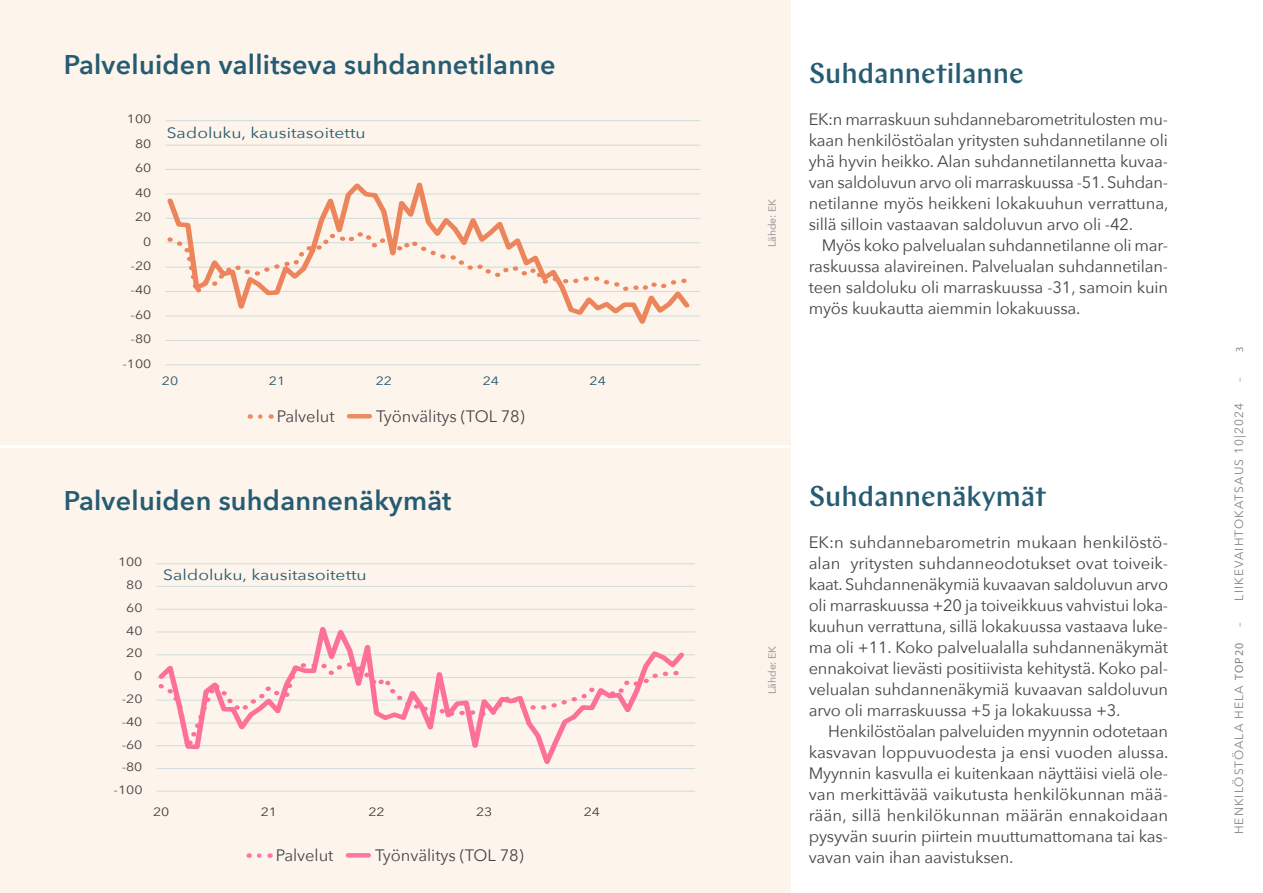
<style>
.page{position:relative;width:1263px;height:893px;background:#fff}
.page>*{position:absolute;margin:0;border:0;box-sizing:border-box;transform-origin:0 0}
.Talouskatsaus___väliotsikko{font:500 28.5px "Chap";color:#265c73}
.Otsikko___oranssi{font:600 27px "Avenir Next";letter-spacing:.01em;color:#265c73}
.Otsikko___sininen{font:600 27px "Avenir Next";letter-spacing:.01em;color:#265c73}
.Ajankohtaista___leipis{font:16.5px/21px "Avenir Next";letter-spacing:-.01em;color:#454547;text-align:justify}
.t1{font:15px "Avenir Next";letter-spacing:.005em;color:#265b74;scale:1.17 1}
.t2{font:12px "Avenir Next";color:#454547;scale:1.17 1}
.t3{font:12px "Avenir Next";letter-spacing:.09em;color:#828487}
.t4{font:12px "Avenir Next";color:#265b74;scale:1.17 1}
.Lähde{font:500 10.5px "Avenir Next";letter-spacing:-.005em;color:#a2a2a3}
.s1{font-family:"Myriad Pro";font-size:10.5px}
.s2{font-family:"Myriad Pro"}
</style>
<div class="page">
<div style="left:0;top:0;width:790px;height:893px;background:#fdf4eb"></div>
<hr style="left:0;top:445px;width:790px;height:3px;background:#fff">
<hr style="left:166px;top:364px;width:534px;height:1px;background:#d7e9f2">
<hr style="left:166px;top:340px;width:534px;height:1px;background:#d7e9f2">
<hr style="left:166px;top:315px;width:534px;height:2px;background:#d7e9f2">
<hr style="left:166px;top:291px;width:534px;height:1px;background:#d7e9f2">
<hr style="left:166px;top:267px;width:534px;height:1px;background:#d7e9f2">
<hr style="left:166px;top:218px;width:534px;height:1px;background:#d7e9f2">
<hr style="left:166px;top:193px;width:534px;height:2px;background:#d7e9f2">
<hr style="left:166px;top:169px;width:534px;height:1px;background:#d7e9f2">
<hr style="left:166px;top:145px;width:534px;height:1px;background:#d7e9f2">
<hr style="left:166px;top:120px;width:534px;height:1px;background:#d7e9f2">
<hr style="left:166px;top:242px;width:534px;height:1px;background:#d7e9f2">
<svg style="left:165px;top:169px;width:529px;height:155px"></svg>
<svg style="left:165px;top:229px;width:527px;height:74px"></svg>
<hr style="left:157px;top:791px;width:538px;height:1px;background:#d7e9f2">
<hr style="left:157px;top:768px;width:538px;height:1px;background:#d7e9f2">
<hr style="left:157px;top:745px;width:538px;height:1px;background:#d7e9f2">
<hr style="left:157px;top:722px;width:538px;height:2px;background:#d7e9f2">
<hr style="left:157px;top:699px;width:538px;height:2px;background:#d7e9f2">
<hr style="left:157px;top:654px;width:538px;height:1px;background:#d7e9f2">
<hr style="left:157px;top:631px;width:538px;height:1px;background:#d7e9f2">
<hr style="left:157px;top:609px;width:538px;height:1px;background:#d7e9f2">
<hr style="left:157px;top:586px;width:538px;height:1px;background:#d7e9f2">
<hr style="left:157px;top:563px;width:538px;height:1px;background:#d7e9f2">
<hr style="left:157px;top:677px;width:538px;height:1px;background:#d7e9f2">
<svg style="left:157px;top:609px;width:532px;height:160px"></svg>
<svg style="left:157px;top:660px;width:531px;height:104px"></svg>
<svg style="left:260px;top:414px;width:3px;height:5px"></svg>
<div style="left:349px;top:414px;width:21px;height:5px;background:#ed8c63"></div>
<svg style="left:259px;top:853px;width:3px;height:5px"></svg>
<div style="left:348px;top:853px;width:21px;height:5px;background:#ff75a6"></div>
<p class="Otsikko___oranssi" style="left:64px;top:41px;width:493px">Palveluiden vallitseva suhdannetilanne</p>
<p class="Talouskatsaus___väliotsikko" style="left:809px;top:56px;width:217px">Suhdannetilanne</p>
<p class="Ajankohtaista___leipis" style="left:809px;top:108px;width:361px">EK:n marraskuun suhdannebarometritulosten mu&shy;kaan henkilöstöalan yritysten suhdannetilanne oli yhä hyvin heikko. Alan suhdannetilannetta kuvaa&shy;van saldoluvun arvo oli marraskuussa -51. Suhdan&shy;netilanne myös heikkeni lokakuuhun verrattuna, sillä silloin vastaavan saldoluvun arvo oli -42.</p>
<p class="Ajankohtaista___leipis" style="left:809px;top:234px;width:361px;text-indent:13px">Myös koko palvelualan suhdannetilanne oli mar&shy;raskuussa alavireinen. Palvelualan suhdannetilan&shy;teen saldoluku oli marraskuussa -31, samoin kuin myös kuukautta aiemmin lokakuussa.</p>
<p class="t2" style="left:127px;top:109px;width:22px">100</p>
<p class="t1" style="left:167px;top:120px;width:171px">Sadoluku, kausitasoitettu</p>
<p class="t2" style="left:135px;top:134px;width:15px">80</p>
<p class="t2" style="left:135px;top:158px;width:15px">60</p>
<p class="t2" style="left:135px;top:182px;width:15px">40</p>
<p class="Lähde" style="left:763px;top:247px;width:50px;rotate:-90deg">Lähde: EK</p>
<p class="t2" style="left:135px;top:207px;width:15px">20</p>
<p class="t2" style="left:143px;top:231px;width:8px">0</p>
<p class="t2" style="left:131px;top:256px;width:19px">-20</p>
<p class="t2" style="left:131px;top:280px;width:19px">-40</p>
<p class="t2" style="left:131px;top:304px;width:19px">-60</p>
<p class="t2" style="left:131px;top:329px;width:19px">-80</p>
<p class="t2" style="left:122px;top:353px;width:26px">-100</p>
<p class="t4" style="left:162px;top:371px;width:15px">20</p>
<p class="t4" style="left:269px;top:371px;width:15px">21</p>
<p class="t4" style="left:376px;top:371px;width:15px">22</p>
<p class="t4" style="left:483px;top:371px;width:15px">24</p>
<p class="t4" style="left:590px;top:371px;width:15px">24</p>
<p class="Ajankohtaista___leipis" style="left:277px;top:405px;width:59px">Palvelut</p>
<p class="Ajankohtaista___leipis" style="left:376px;top:405px;width:150px">Työnvälitys (TOL 78)</p>
<p class="Otsikko___sininen" style="left:64px;top:477px;width:389px">Palveluiden suhdannenäkymät</p>
<p class="t2" style="left:118px;top:552px;width:22px">100</p>
<p class="t2" style="left:126px;top:575px;width:15px">80</p>
<p class="t2" style="left:126px;top:598px;width:15px">60</p>
<p class="t2" style="left:126px;top:620px;width:15px">40</p>
<p class="t2" style="left:126px;top:643px;width:15px">20</p>
<p class="t2" style="left:134px;top:666px;width:8px">0</p>
<p class="t2" style="left:122px;top:689px;width:19px">-20</p>
<p class="t2" style="left:122px;top:711px;width:19px">-40</p>
<p class="t2" style="left:122px;top:734px;width:19px">-60</p>
<p class="t2" style="left:122px;top:757px;width:19px">-80</p>
<p class="t2" style="left:114px;top:780px;width:26px">-100</p>
<p class="t1" style="left:163px;top:563px;width:175px">Saldoluku, kausitasoitettu</p>
<p class="t2" style="left:153px;top:801px;width:15px">20</p>
<p class="t2" style="left:261px;top:801px;width:15px">21</p>
<p class="t2" style="left:368px;top:801px;width:15px">22</p>
<p class="t2" style="left:476px;top:801px;width:15px">23</p>
<p class="t2" style="left:584px;top:801px;width:15px">24</p>
<p class="Ajankohtaista___leipis" style="left:276px;top:844px;width:59px">Palvelut</p>
<p class="Ajankohtaista___leipis" style="left:375px;top:844px;width:150px">Työnvälitys (TOL 78)</p>
<p class="Lähde" style="left:763px;top:694px;width:50px;rotate:-90deg">Lähde: EK</p>
<p class="Talouskatsaus___väliotsikko" style="left:809px;top:479px;width:239px">Suhdannenäkymät</p>
<p class="Ajankohtaista___leipis" style="left:809px;top:531px;width:361px">EK:n suhdannebarometrin mukaan henkilöstö&shy;alan yritysten suhdanneodotukset ovat toiveik&shy;kaat. Suhdannenäkymiä kuvaavan saldoluvun arvo oli marraskuussa +20 ja toiveikkuus vahvistui loka&shy;kuuhun verrattuna, sillä lokakuussa vastaava luke&shy;ma oli +11. Koko palvelualalla suhdannenäkymät ennakoivat lievästi positiivista kehitystä. Koko pal&shy;velualan suhdannenäkymiä kuvaavan saldoluvun arvo oli marraskuussa +5 ja lokakuussa +3.</p>
<p class="Ajankohtaista___leipis" style="left:809px;top:720px;width:361px;text-indent:20px">Henkilöstöalan palveluiden myynnin odotetaan kasvavan loppuvuodesta ja ensi vuoden alussa.<br>Myynnin kasvulla ei kuitenkaan näyttäisi vielä ole&shy;van merkittävää vaikutusta henkilökunnan mää&shy;rään, sillä henkilökunnan määrän ennakoidaan pysyvän suurin piirtein muuttumattomana tai kas&shy;vavan vain ihan aavistuksen.</p>
<p class="t3" style="left:1229px;top:381px;width:36px;rotate:-90deg">– <span class="s1">3</span></p>
<p class="t3" style="left:1229px;top:627px;width:225px;rotate:-90deg">– LIIKEVAIHTOKATSAUS 10|2024</p>
<p class="t3" style="left:1229px;top:834px;width:193px;rotate:-90deg">HENKILÖSTÖALA HELA <span class="s2">TOP20</span></p>
</div>
